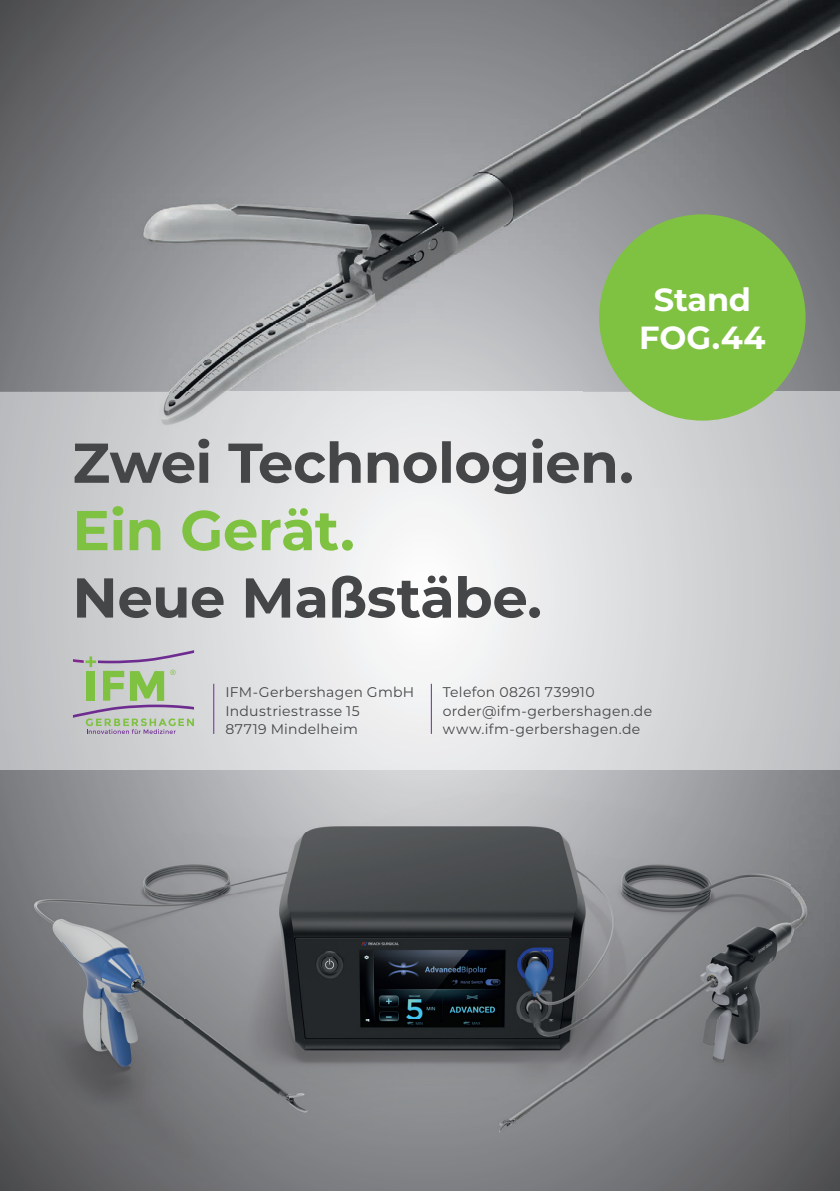
<style>
.page{position:relative;width:840px;height:1191px;background:#fff}
.page>*{position:absolute;margin:0;border:0;box-sizing:border-box;transform-origin:0 0}
.t1{font:700 56px "Montserrat";letter-spacing:-.01em;color:#454647}
.t2{font:700 56px "Montserrat";letter-spacing:-.01em;color:#7fc241}
.t3{font:700 32px/38.4px "Montserrat";letter-spacing:-.005em;color:#fff;text-align:center}
.t4{font:14px/18.2px "Montserrat";letter-spacing:.02em;color:#454647}
</style>
<div class="page">
<div style="left:0;top:0;width:32px;height:392px;background:linear-gradient(to bottom,#525154,#808285)"></div>
<img style="left:0;top:730px;width:839px;height:461px">
<svg style="left:0;top:392px;width:839px;height:338px"></svg>
<svg style="left:74px;top:487px;width:559px;height:7px"></svg>
<svg style="left:73px;top:650px;width:121px;height:84px;background:#b9c1b3"></svg>
<hr style="left:430px;top:684px;width:1px;height:50px;background:#6e2c91">
<hr style="left:213px;top:684px;width:1px;height:50px;background:#6e2c91">
<img style="left:32px;top:0;width:807px;height:487px">
<img style="left:74px;top:439px;width:559px;height:48px">
<div style="left:598px;top:214px;width:207px;height:206px;background:#7fc241;border-radius:50%"></div>
<h1 class="t2" style="left:72px;top:490px;width:284px">Ein Gerät.</h1>
<h1 class="t1" style="left:72px;top:557px;width:470px">Neue Maßstäbe.</h1>
<h2 class="t3" style="left:639px;top:278px;width:128px">Stand<br>FOG.44</h2>
<p class="t4" style="left:225px;top:683px;width:190px">IFM-Gerbershagen GmbH<br>Industriestrasse 15<br>87719 Mindelheim</p>
<p class="t4" style="left:442px;top:683px;width:211px">Telefon 08261 739910 order@ifm-gerbershagen.de www.ifm-gerbershagen.de</p>
</div>
